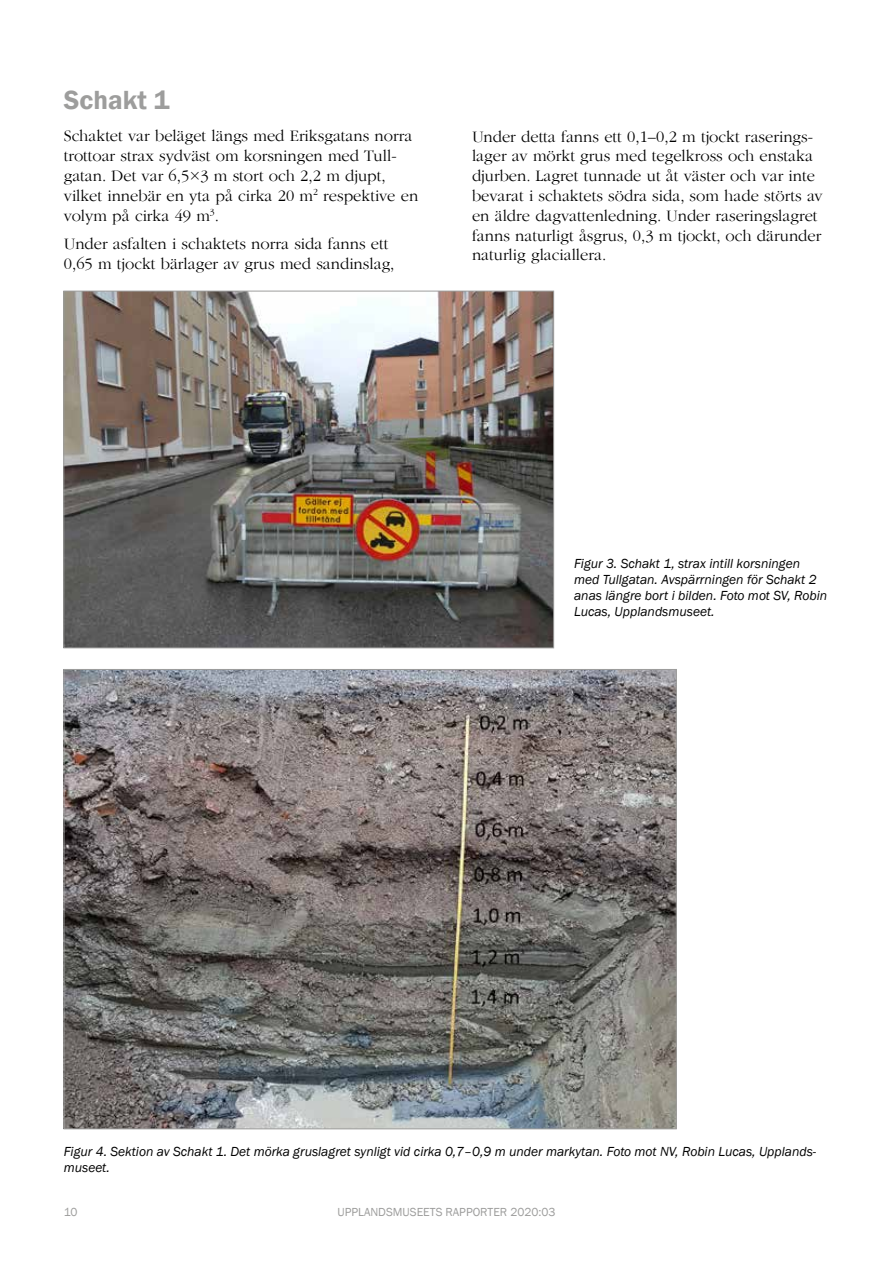
<style>
.page{position:relative;width:893px;height:1263px;background:#fff}
.page>*{position:absolute;margin:0;border:0;box-sizing:border-box;transform-origin:0 0}
.t1{font:600 27px "Franklin Gothic";color:#9d9d9c}
.t2{font:300 16.5px/19.8px "ITC Garamond Std";color:#000}
.t3{font:italic 13.5px/16.2px "Franklin Gothic";color:#000}
.t4{font:12px "Franklin Gothic";color:#9d9d9c}
.s1{font-family:"Garamond";font-weight:400}
</style>
<div class="page">
<img style="left:66px;top:293px;width:486px;height:353px">
<img style="left:66px;top:671px;width:608px;height:456px">
<h1 class="t1" style="left:64px;top:83px;width:107px">Schakt 1</h1>
<p class="t2" style="left:64px;top:127px;width:356px">Schaktet var beläget längs med Eriksgatans norra trottoar strax sydväst om korsningen med Tull&shy;gatan. Det var 6,5<span class="s1">×</span>3 m stort och 2,2 m djupt, vilket innebär en yta på cirka 20 m<sup>2</sup> respektive en volym på cirka 49 m<sup>3</sup>.</p>
<p class="t2" style="left:64px;top:234px;width:332px">Under asfalten i schaktets norra sida fanns ett<br>0,65 m tjockt bärlager av grus med sandinslag,</p>
<p class="t2" style="left:472px;top:127px;width:352px">Under detta fanns ett 0,1–0,2 m tjockt raserings&shy;lager av mörkt grus med tegelkross och enstaka djurben. Lagret tunnade ut åt väster och var inte bevarat i schaktets södra sida, som hade störts av en äldre dagvattenledning. Under raseringslagret fanns naturligt åsgrus, 0,3 m tjockt, och därunder naturlig glaciallera.</p>
<p class="t3" style="left:574px;top:555px;width:255px">Figur 3. Schakt 1, strax intill korsningen med Tullgatan. Avspärrningen för Schakt 2 anas längre bort i bilden. Foto mot SV, Robin Lucas, Upplandsmuseet.</p>
<p class="t3" style="left:64px;top:1144px;width:754px">Figur 4. Sektion av Schakt 1. Det mörka gruslagret synligt vid cirka 0,7–0,9 m under markytan. Foto mot NV, Robin Lucas, Upplands&shy;museet.</p>
<p class="t4" style="left:64px;top:1205px;width:15px">10</p>
<p class="t4" style="left:337px;top:1205px;width:220px">UPPLANDSMUSEETS RAPPORTER 2020:03</p>
</div>
